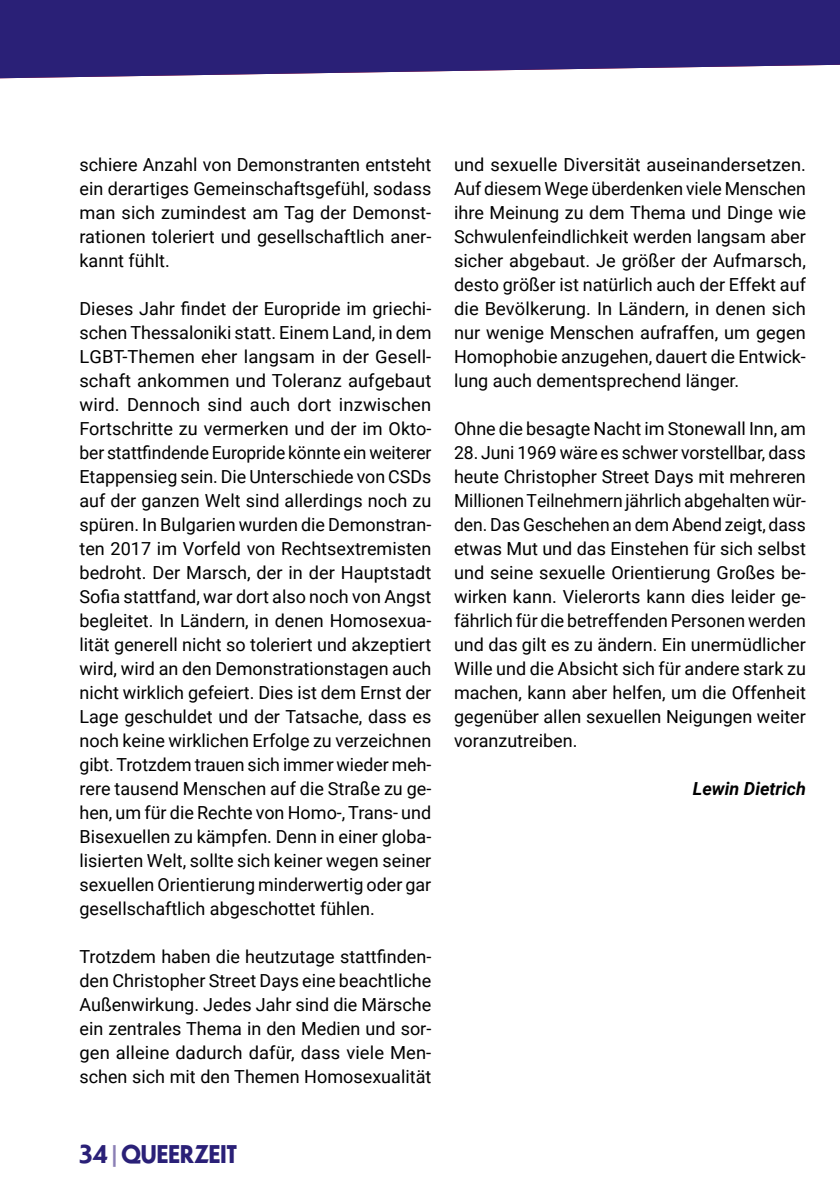
<style>
.page{position:relative;width:840px;height:1191px;background:#fff}
.page>*{position:absolute;margin:0;border:0;box-sizing:border-box;transform-origin:0 0}
.t1{font:700 24px "Dunbar Low";color:#2a2077}
.t2{font:18px/24px "Roboto";color:#000;text-align:justify}
.t3{font:italic 700 18px "Roboto";color:#000}
.s1{color:#8b7fb5}
</style>
<div class="page">
<svg style="left:0;top:0;width:839px;height:79px;background:#3d3483"></svg>
<p class="t2" style="left:79px;top:152px;width:353px">schiere Anzahl von Demonstranten entsteht ein derartiges Gemeinschaftsgefühl, sodass man sich zumindest am Tag der Demonst&shy;rationen toleriert und gesellschaftlich aner&shy;kannt fühlt.</p>
<p class="t2" style="left:79px;top:296px;width:353px">Dieses Jahr findet der Europride im griechi&shy;schen Thessaloniki statt. Einem Land, in dem LGBT-Themen eher langsam in der Gesell&shy;schaft ankommen und Toleranz aufgebaut wird. Dennoch sind auch dort inzwischen Fortschritte zu vermerken und der im Okto&shy;ber stattfindende Europride könnte ein weiterer Etappensieg sein. Die Unterschiede von CSDs auf der ganzen Welt sind allerdings noch zu spüren. In Bulgarien wurden die Demonstran&shy;ten 2017 im Vorfeld von Rechtsextremisten bedroht. Der Marsch, der in der Hauptstadt Sofia stattfand, war dort also noch von Angst begleitet. In Ländern, in denen Homosexua&shy;lität generell nicht so toleriert und akzeptiert wird, wird an den Demonstrationstagen auch nicht wirklich gefeiert. Dies ist dem Ernst der Lage geschuldet und der Tatsache, dass es noch keine wirklichen Erfolge zu verzeichnen gibt. Trotzdem trauen sich immer wieder meh&shy;rere tausend Menschen auf die Straße zu ge&shy;hen, um für die Rechte von Homo-, Trans- und Bisexuellen zu kämpfen. Denn in einer globa&shy;lisierten Welt, sollte sich keiner wegen seiner sexuellen Orientierung minderwertig oder gar gesellschaftlich abgeschottet fühlen.</p>
<p class="t2" style="left:79px;top:944px;width:353px">Trotzdem haben die heutzutage stattfinden&shy;den Christopher Street Days eine beachtliche Außenwirkung. Jedes Jahr sind die Märsche ein zentrales Thema in den Medien und sor&shy;gen alleine dadurch dafür, dass viele Men&shy;schen sich mit den Themen Homosexualität</p>
<p class="t2" style="left:454px;top:152px;width:353px">und sexuelle Diversität auseinandersetzen.<br>Auf diesem Wege überdenken viele Menschen ihre Meinung zu dem Thema und Dinge wie Schwulenfeindlichkeit werden langsam aber sicher abgebaut. Je größer der Aufmarsch, desto größer ist natürlich auch der Effekt auf die Bevölkerung. In Ländern, in denen sich nur wenige Menschen aufraffen, um gegen Homophobie anzugehen, dauert die Entwick&shy;lung auch dementsprechend länger.</p>
<p class="t2" style="left:454px;top:416px;width:353px">Ohne die besagte Nacht im Stonewall Inn, am</p>
<p class="t2" style="left:454px;top:440px;width:353px">28. Juni 1969 wäre es schwer vorstellbar, dass heute Christopher Street Days mit mehreren Millionen Teilnehmern jährlich abgehalten wür&shy;den. Das Geschehen an dem Abend zeigt, dass etwas Mut und das Einstehen für sich selbst und seine sexuelle Orientierung Großes be&shy;wirken kann. Vielerorts kann dies leider ge&shy;fährlich für die betreffenden Personen werden und das gilt es zu ändern. Ein unermüdlicher Wille und die Absicht sich für andere stark zu machen, kann aber helfen, um die Offenheit gegenüber allen sexuellen Neigungen weiter voranzutreiben.</p>
<p class="t3" style="left:692px;top:776px;width:114px">Lewin Dietrich</p>
<h1 class="t1" style="left:79px;top:1136px;width:159px">34 <span class="s1">|</span> QUEERZEIT</h1>
</div>
